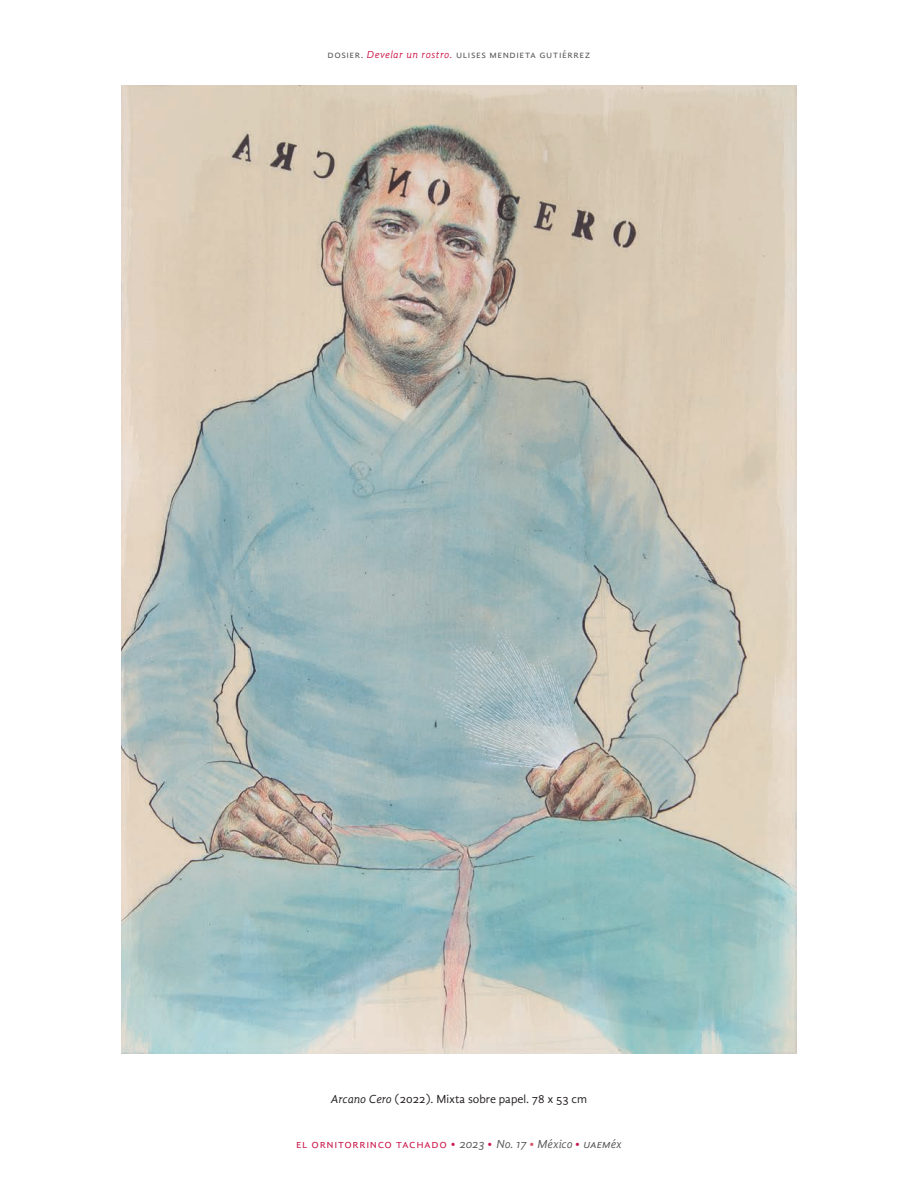
<style>
.page{position:relative;width:918px;height:1188px;background:#fff}
.page>*{position:absolute;margin:0;border:0;box-sizing:border-box;transform-origin:0 0}
.t1{font:12px "Gandhi Sans";letter-spacing:.05em;color:#ca1b4e}
.t2{font:12px "Gandhi Sans";color:#231f20}
.t3{font:10.5px "Gandhi Sans";letter-spacing:.05em;color:#57585a}
.s1{font-style:italic;color:#ca1b4e}
.s2{font-style:italic}
.s3{font-style:italic;color:#57585a}
.s4{color:#d35466}
</style>
<div class="page">
<img style="left:122px;top:86px;width:674px;height:967px">
<p class="t3" style="left:328px;top:48px;width:264px">Dosier. <span class="s1">Develar un rostro.</span> Ulises Mendieta Gutiérrez</p>
<p class="t2" style="left:331px;top:1092px;width:258px"><span class="s2">Arcano Cero</span> (2022)<span class="s2">.</span> Mixta sobre papel. 78 x 53 cm</p>
<p class="t1" style="left:296px;top:1137px;width:327px">el ornitorrinco tachad o • <span class="s3">2023</span> • <span class="s3">No. 17</span> <span class="s4">•</span> <span class="s3">México</span> • <span class="s3">uaeméx</span></p>
</div>
